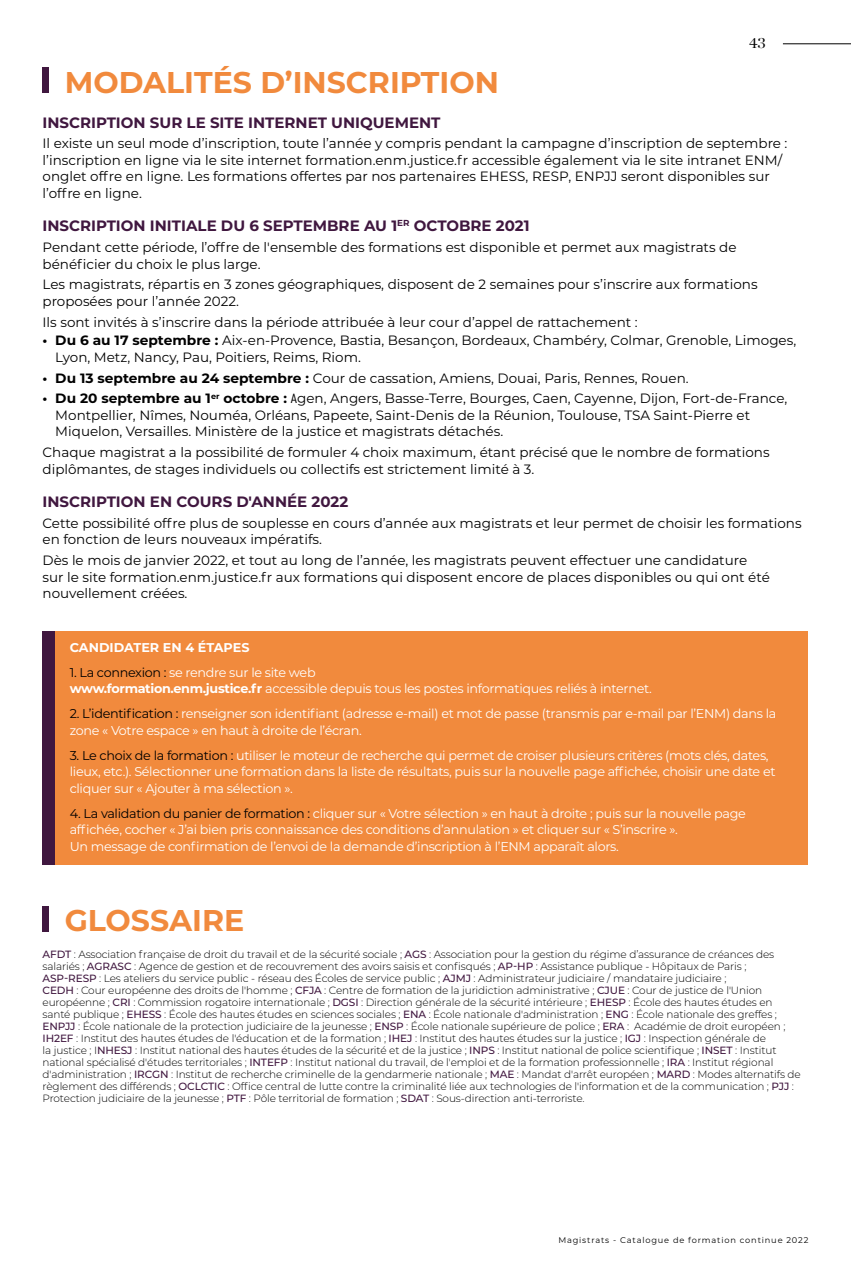
<style>
.page{position:relative;width:851px;height:1263px;background:#fff}
.page>*{position:absolute;margin:0;border:0;box-sizing:border-box;transform-origin:0 0}
.t1{font:700 30px "Montserrat";color:#f18a3d}
.t2{font:700 15px "Montserrat";color:#40173f}
.t3{font:15px "Chronicle Display";color:#000}
.t4{font:13.5px/16.5px "Montserrat";color:#000}
.t5{font:12.75px/16.5px "Montserrat";letter-spacing:-.025em;color:#fff}
.t6{font:700 12.75px "Montserrat";color:#fff}
.t7{font:300 10.5px/12px "Montserrat";letter-spacing:-.01em;color:#000}
.t8{font:8.25px "Montserrat";letter-spacing:.1em;color:#000}
.s1{font-weight:700}
.s2{font-family:"D DIN Condensed"}
.s3{color:#000}
.s4{font-weight:500;color:#40173f}
</style>
<div class="page">
<div style="left:43px;top:631px;width:765px;height:234px;background:#f18a3d"></div>
<div style="left:43px;top:631px;width:12px;height:234px;background:#40173f"></div>
<div style="left:43px;top:68px;width:6px;height:25px;background:#40173f"></div>
<div style="left:43px;top:906px;width:6px;height:25px;background:#40173f"></div>
<hr style="left:782px;top:44px;width:68px;height:1px;background:#000">
<h1 class="t1" style="left:65px;top:60px;width:436px">MODALITÉS D’INSCRIPTION</h1>
<h2 class="t3" style="left:749px;top:31px;width:18px">43</h2>
<h2 class="t2" style="left:43px;top:111px;width:399px">INSCRIPTION SUR LE SITE INTERNET UNIQUEMENT</h2>
<p class="t4" style="left:43px;top:135px;width:746px">Il existe un seul mode d’inscription, toute l’année y compris pendant la campagne d’inscription de septembre : l’inscription en ligne via le site internet formation.enm.justice.fr accessible également via le site intranet ENM/ onglet offre en ligne. Les formations offertes par nos partenaires EHESS, RESP, ENPJJ seront disponibles sur l’offre en ligne.</p>
<h2 class="t2" style="left:43px;top:215px;width:488px">INSCRIPTION INITIALE DU 6 SEPTEMBRE AU 1<sup>ER</sup> OCTOBRE 2021</h2>
<p class="t4" style="left:43px;top:239px;width:695px">Pendant cette période, l’offre de l'ensemble des formations est disponible et permet aux magistrats de bénéficier du choix le plus large.</p>
<p class="t4" style="left:43px;top:276px;width:716px">Les magistrats, répartis en 3 zones géographiques, disposent de 2 semaines pour s’inscrire aux formations proposées pour l’année 2022.</p>
<p class="t4" style="left:43px;top:313px;width:596px">Ils sont invités à s’inscrire dans la période attribuée à leur cour d’appel de rattachement :</p>
<p class="t4" style="left:55px;top:332px;width:742px;text-indent:-13px"><span class="s1">• Du 6 au 17 septembre :</span> Aix-en-Provence, Bastia, Besançon, Bordeaux, Chambéry, Colmar, Grenoble, Limoges,<br>Lyon, Metz, Nancy, Pau, Poitiers, Reims, Riom.</p>
<p class="t4" style="left:43px;top:369px;width:647px"><span class="s1">• Du 13 septembre au 24 septembre :</span> Cour de cassation, Amiens, Douai, Paris, Rennes, Rouen.</p>
<p class="t4" style="left:55px;top:390px;width:733px;text-indent:-13px"><span class="s1">• Du 20 septembre au 1</span><sup>er</sup> <span class="s1">octobre :</span> <span class="s2">A</span>gen, Angers, Basse-Terre, Bourges, Caen, Cayenne, Dijon, Fort-de-France,<br>Montpellier, Nîmes, Nouméa, Orléans, Papeete, Saint-Denis de la Réunion, Toulouse, TSA Saint-Pierre et<br>Miquelon, Versailles. Ministère de la justice et magistrats détachés.</p>
<p class="t4" style="left:43px;top:443px;width:728px">Chaque magistrat a la possibilité de formuler 4 choix maximum, étant précisé que le nombre de formations diplômantes, de stages individuels ou collectifs est strictement limité à 3.</p>
<h2 class="t2" style="left:43px;top:491px;width:307px">INSCRIPTION EN COURS D'ANNÉE 2022</h2>
<p class="t4" style="left:43px;top:514px;width:760px">Cette possibilité offre plus de souplesse en cours d’année aux magistrats et leur permet de choisir les formations en fonction de leurs nouveaux impératifs.</p>
<p class="t4" style="left:43px;top:552px;width:728px">Dès le mois de janvier 2022, et tout au long de l’année, les magistrats peuvent effectuer une candidature sur le site formation.enm.justice.fr aux formations qui disposent encore de places disponibles ou qui ont été nouvellement créées.</p>
<p class="t6" style="left:70px;top:638px;width:181px">CANDIDATER EN 4 ÉTAPES</p>
<p class="t5" style="left:70px;top:663px;width:583px"><span class="s3">1. La connexion :</span> se rendre sur le site web<br><span class="s1">www.formation.enm.justice.fr</span> accessible depuis tous les postes informatiques reliés à internet.</p>
<p class="t5" style="left:70px;top:705px;width:708px"><span class="s3">2. L’identification :</span> renseigner son identifiant (adresse e-mail) et mot de passe (transmis par e-mail par l’ENM) dans la zone « Votre espace » en haut à droite de l’écran.</p>
<p class="t5" style="left:70px;top:746px;width:707px"><span class="s3">3. Le choix de la formation :</span> utiliser le moteur de recherche qui permet de croiser plusieurs critères (mots clés, dates, lieux, etc.). Sélectionner une formation dans la liste de résultats, puis sur la nouvelle page affichée, choisir une date et cliquer sur « Ajouter à ma sélection ».</p>
<p class="t5" style="left:70px;top:804px;width:677px"><span class="s3">4. La validation du panier de formation :</span> cliquer sur « Votre sélection » en haut à droite ; puis sur la nouvelle page affichée, cocher « J’ai bien pris connaissance des conditions d’annulation » et cliquer sur « S’inscrire ».<br>Un message de confirmation de l’envoi de la demande d’inscription à l’ENM apparaît alors.</p>
<h1 class="t1" style="left:65px;top:899px;width:181px">GLOSSAIRE</h1>
<p class="t7" style="left:43px;top:948px;width:759px"><span class="s4">AFDT</span> : Association française de droit du travail et de la sécurité sociale ; <span class="s4">AGS</span> : Association pour la gestion du régime d’assurance de créances des salariés ; <span class="s4">AGRASC</span> : Agence de gestion et de recouvrement des avoirs saisis et confisqués ; <span class="s4">AP-HP</span> : Assistance publique - Hôpitaux de Paris ; <span class="s4">ASP‑RESP</span> : Les ateliers du service public - réseau des Écoles de service public ; <span class="s4">AJMJ</span> : Administrateur judiciaire / mandataire judiciaire ;<br><span class="s4">CEDH</span> : Cour européenne des droits de l'homme ; <span class="s4">CFJA</span> : Centre de formation de la juridiction administrative ; <span class="s4">CJUE</span> : Cour de justice de l'Union européenne ; <span class="s4">CRI</span> : Commission rogatoire internationale ; <span class="s4">DGSI</span> : Direction générale de la sécurité intérieure ; <span class="s4">EHESP</span> : École des hautes études en santé publique ; <span class="s4">EHESS</span> : École des hautes études en sciences sociales ; <span class="s4">ENA</span> : École nationale d'administration ; <span class="s4">ENG</span> : École nationale des greffes ; <span class="s4">ENPJJ</span> : École nationale de la protection judiciaire de la jeunesse ; <span class="s4">ENSP</span> : École nationale supérieure de police ; <span class="s4">ERA</span> : Académie de droit européen ; <span class="s4">IH2EF</span> : Institut des hautes études de l'éducation et de la formation ; <span class="s4">IHEJ</span> : Institut des hautes études sur la justice ; <span class="s4">IGJ</span> : Inspection générale de<br>la justice ; I<span class="s4">NHESJ</span> : Institut national des hautes études de la sécurité et de la justice ; <span class="s4">INPS</span> : Institut national de police scientifique ; <span class="s4">INSET</span> : Institut national spécialisé d'études territoriales ; <span class="s4">INTEFP</span> : Institut national du travail, de l'emploi et de la formation professionnelle ; <span class="s4">IRA</span> : Institut régional d'administration ; <span class="s4">IRCGN</span> : Institut de recherche criminelle de la gendarmerie nationale ; <span class="s4">MAE</span> : Mandat d'arrêt européen ; <span class="s4">MARD</span> : Modes alternatifs de règlement des différends ; <span class="s4">OCLCTIC</span> : Office central de lutte contre la criminalité liée aux technologies de l'information et de la communication ; <span class="s4">PJJ</span> :<br>Protection judiciaire de la jeunesse ; <span class="s4">PTF</span> : Pôle territorial de formation ; <span class="s4">SDAT</span> : Sous-direction anti-terroriste.</p>
<p class="t8" style="left:558px;top:1235px;width:251px">Magistrats - Catalogue de formation continue 2022</p>
</div>
